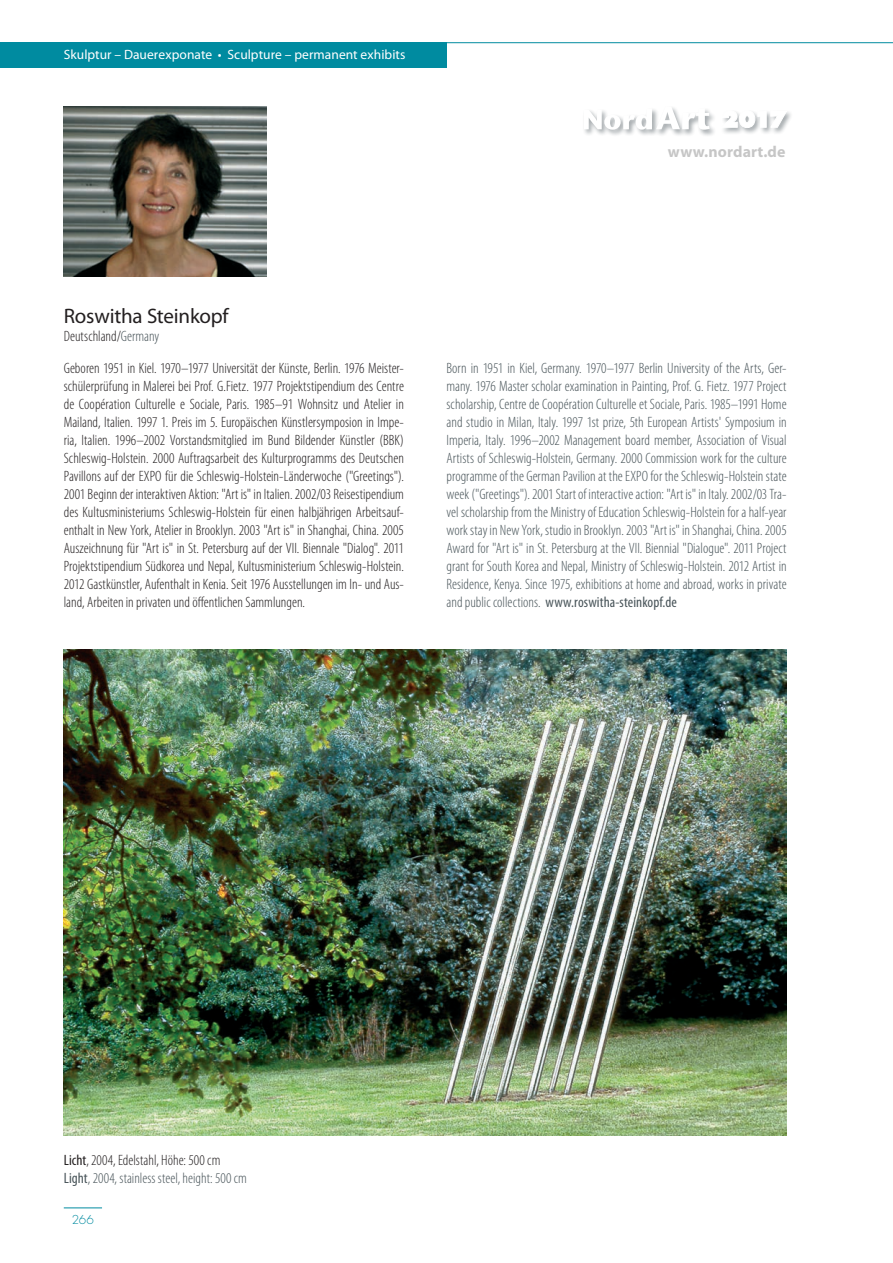
<style>
.page{position:relative;width:893px;height:1263px;background:#fff}
.page>*{position:absolute;margin:0;border:0;box-sizing:border-box;transform-origin:0 0}
.t1{font:21px "Myriad Pro";letter-spacing:-.01em;color:#231f20}
.t2{font:700 15.9px "Myriad Pro";letter-spacing:.005em;color:#c6c6c6}
.t3{font:300 condensed 15px/18px "Myriad Pro";color:#485459}
.t4{font:300 condensed 15px/18px "Myriad Pro";color:#231f20;text-align:justify}
.t5{font:13.5px "Myriad Pro";letter-spacing:.005em;color:#fff}
.t6{font:300 12px "Futura Std";color:#008ba0}
.s1{color:#485459}
.s2{font-weight:400}
.s3{font-weight:400;color:#231f20}
.s4{color:#231f20}
</style>
<div class="page">
<div style="left:0;top:43px;width:446px;height:25px;background:#008ba0"></div>
<hr style="left:446px;top:42px;width:447px;height:1px;background:#008ba0">
<hr style="left:64px;top:1207px;width:38px;height:1px;background:#008ba0">
<div style="left:582px;top:107px;width:77px;height:30px;background:#0b1a22;opacity:.75"></div>
<div style="left:655px;top:105px;width:62px;height:32px;background:#0b1a22;opacity:.75"></div>
<svg style="left:584px;top:106px;width:126px;height:24px"></svg>
<div style="left:720px;top:109px;width:74px;height:26px;background:#0b1a22;opacity:.75"></div>
<svg style="left:721px;top:111px;width:66px;height:17px"></svg>
<img style="left:64px;top:106px;width:202px;height:170px">
<img style="left:64px;top:650px;width:723px;height:486px">
<p class="t5" style="left:64px;top:46px;width:343px">Skulptur – Dauerexponate • Sculpture – permanent exhibits</p>
<h1 class="t1" style="left:64px;top:303px;width:166px">Roswitha Steinkopf</h1>
<p class="t4" style="left:64px;top:327px;width:97px">Deutschland/<span class="s1">Germany</span></p>
<p class="t2" style="left:668px;top:142px;width:119px">www.nordart.de</p>
<p class="t4" style="left:64px;top:359px;width:342px">Geboren 1951 in Kiel. 1970–1977 Universität der Künste, Berlin. 1976 Meister&shy;schülerprüfung in Malerei bei Prof. G.Fietz. 1977 Projektstipendium des Centre de Coopération Culturelle e Sociale, Paris. 1985–91 Wohnsitz und Atelier in Mailand, Italien. 1997 1. Preis im 5. Europäischen Künstlersymposion in Impe&shy;ria, Italien. 1996–2002 Vorstandsmitglied im Bund Bildender Künstler (BBK)<br>Schleswig-Holstein. 2000 Auftragsarbeit des Kulturprogramms des Deutschen Pavillons auf der EXPO für die Schleswig-Holstein-Länderwoche ("Greetings").<br>2001 Beginn der interaktiven Aktion: "Art is" in Italien. 2002/03 Reisestipendium des Kultusministeriums Schleswig-Holstein für einen halbjährigen Arbeitsauf&shy;enthalt in New York, Atelier in Brooklyn. 2003 "Art is" in Shanghai, China. 2005<br>Auszeichnung für "Art is" in St. Petersburg auf der VII. Biennale "Dialog". 2011<br>Projektstipendium Südkorea und Nepal, Kultusministerium Schleswig-Holstein.<br>2012 Gastkünstler, Aufenthalt in Kenia. Seit 1976 Ausstellungen im In- und Aus&shy;land, Arbeiten in privaten und öffentlichen Sammlungen.</p>
<p class="t3" style="left:446px;top:359px;width:342px;text-align:justify">Born in 1951 in Kiel, Germany. 1970–1977 Berlin University of the Arts, Ger&shy;many. 1976 Master scholar examination in Painting, Prof. G. Fietz. 1977 Project scholarship, Centre de Coopération Culturelle et Sociale, Paris. 1985–1991 Home and studio in Milan, Italy. 1997 1st prize, 5th European Artists' Symposium in Imperia, Italy. 1996–2002 Management board member, Association of Visual Artists of Schleswig-Holstein, Germany. 2000 Commission work for the culture programme of the German Pavilion at the EXPO for the Schleswig-Holstein state week ("Greetings"). 2001 Start of interactive action: "Art is" in Italy. 2002/03 Tra&shy;vel scholarship from the Ministry of Education Schleswig-Holstein for a half-year work stay in New York, studio in Brooklyn. 2003 "Art is" in Shanghai, China. 2005<br>Award for "Art is" in St. Petersburg at the VII. Biennial "Dialogue". 2011 Project grant for South Korea and Nepal, Ministry of Schleswig-Holstein. 2012 Artist in Residence, Kenya. Since 1975, exhibitions at home and abroad, works in private and public collections. <span class="s2">www.roswitha-steinkopf.de</span></p>
<p class="t3" style="left:64px;top:1151px;width:185px"><span class="s3">Licht</span><span class="s4">, 2004, Edelstahl, Höhe: 500 cm<br></span><span class="s2">Light</span>, 2004, stainless steel, height: 500 cm</p>
<p class="t6" style="left:72px;top:1212px;width:23px">266</p>
</div>
